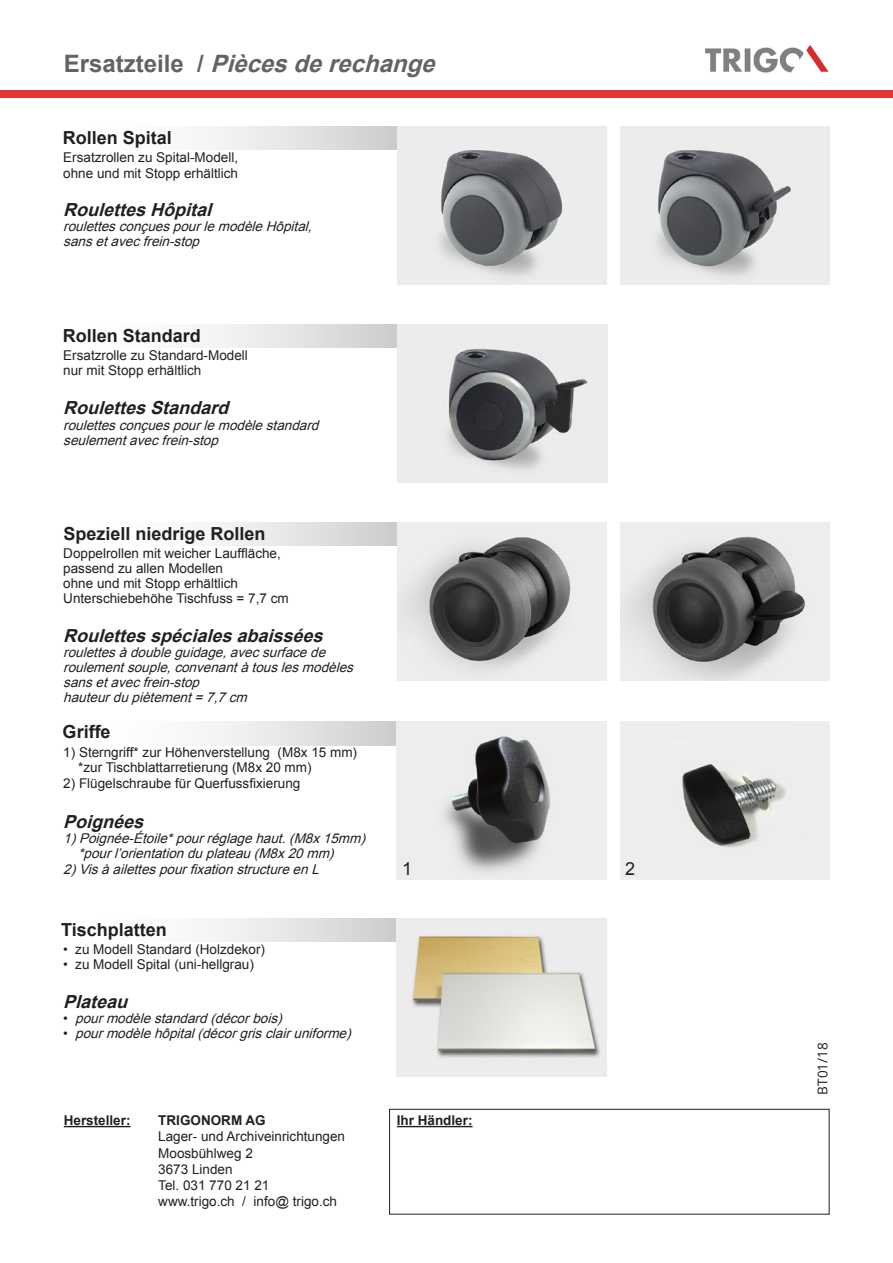
<style>
.page{position:relative;width:893px;height:1263px;background:#fff}
.page>*{position:absolute;margin:0;border:0;box-sizing:border-box;transform-origin:0 0}
.t1{font:italic 700 24px "Arial";color:#606468}
.t2{font:italic 700 18px "Arial";color:#231f20}
.t3{font:700 18px "Arial";color:#231f20}
.t4{font:18px "Arial";color:#231f20}
.t5{font:13.5px "Arial";color:#231f20}
.t6{font:italic 13.5px "Arial";color:#231f20}
.t7{font:700 13.5px "Arial";color:#231f20}
.t8{font:13.5px "Open Sans";color:#231f20}
.s1{font-style:normal}
</style>
<div class="page">
<div style="left:0;top:91px;width:893px;height:7px;background:#e13330"></div>
<img style="left:705px;top:45px;width:124px;height:28px">
<svg style="left:207px;top:126px;width:190px;height:23px"></svg>
<svg style="left:208px;top:522px;width:189px;height:24px"></svg>
<svg style="left:207px;top:324px;width:190px;height:23px"></svg>
<svg style="left:207px;top:721px;width:190px;height:24px"></svg>
<img style="left:397px;top:721px;width:209px;height:159px">
<hr style="left:64px;top:1126px;width:67px;height:1px;background:#231f20">
<hr style="left:397px;top:1126px;width:76px;height:1px;background:#231f20">
<svg style="left:208px;top:918px;width:189px;height:24px"></svg>
<img style="left:397px;top:918px;width:209px;height:159px">
<div style="left:389px;top:1109px;width:440px;height:105px;border:1px solid #231f20"></div>
<img style="left:397px;top:324px;width:210px;height:159px">
<img style="left:620px;top:721px;width:209px;height:159px">
<img style="left:620px;top:126px;width:209px;height:159px">
<img style="left:397px;top:126px;width:209px;height:159px">
<img style="left:620px;top:522px;width:209px;height:159px">
<img style="left:397px;top:522px;width:209px;height:159px">
<p class="t1" style="left:64px;top:48px;width:381px"><span class="s1">E r s a t z t e i l e /</span> Piècesderechange</p>
<p class="t3" style="left:63px;top:126px;width:111px">Rollen Spital</p>
<p class="t5" style="left:63px;top:148px;width:176px">Ersatzrollen zu Spital-Modell,</p>
<p class="t5" style="left:63px;top:164px;width:176px">ohne und mit Stopp erhältlich</p>
<p class="t2" style="left:63px;top:198px;width:156px">RoulettesHôpital</p>
<p class="t6" style="left:63px;top:217px;width:255px">roulettesconçuespourlemodèleHôpital,</p>
<p class="t6" style="left:63px;top:232px;width:142px">sansetavecfrein-stop</p>
<p class="t3" style="left:63px;top:324px;width:140px">Rollen Standard</p>
<p class="t5" style="left:63px;top:346px;width:186px">Ersatzrolle zu Standard-Modell</p>
<p class="t5" style="left:63px;top:361px;width:140px">nur mit Stopp erhältlich</p>
<p class="t2" style="left:63px;top:396px;width:173px">RoulettesStandard</p>
<p class="t6" style="left:63px;top:417px;width:261px">roulettesconçuespourlemodèlestandard</p>
<p class="t6" style="left:63px;top:432px;width:161px">seulementavecfrein-stop</p>
<p class="t3" style="left:63px;top:522px;width:204px">Speziell niedrige Rollen</p>
<p class="t5" style="left:63px;top:544px;width:219px">Doppelrollen mit weicher Lauffläche,</p>
<p class="t5" style="left:63px;top:559px;width:161px">passend zu allen Modellen</p>
<p class="t5" style="left:63px;top:574px;width:176px">ohne und mit Stopp erhältlich</p>
<p class="t5" style="left:63px;top:589px;width:227px">Unterschiebehöhe Tischfuss = 7,7 cm</p>
<p class="t2" style="left:63px;top:624px;width:267px">Roulettesspécialesabaissées</p>
<p class="t6" style="left:63px;top:643px;width:268px">roulettesàdoubleguidage,avecsurfacede</p>
<p class="t6" style="left:63px;top:658px;width:296px">roulementsouple,convenantàtouslesmodèles</p>
<p class="t6" style="left:63px;top:673px;width:142px">sansetavecfrein-stop</p>
<p class="t6" style="left:63px;top:688px;width:190px">hauteurdupiètement=7,7cm</p>
<p class="t3" style="left:63px;top:720px;width:50px">Griffe</p>
<p class="t5" style="left:63px;top:743px;width:295px">1) Sterngriff* zur Höhenverstellung (M8x 15 mm)</p>
<p class="t5" style="left:78px;top:758px;width:235px">*zur Tischblattarretierung (M8x 20 mm)</p>
<p class="t5" style="left:63px;top:774px;width:239px">2) Flügelschraube für Querfussfixierung</p>
<p class="t2" style="left:63px;top:809px;width:88px">Poignées</p>
<p class="t6" style="left:63px;top:829px;width:308px">1)Poignée-Étoile*pourréglagehaut.(M8x15mm)</p>
<p class="t6" style="left:78px;top:844px;width:261px">*pourl’orientationduplateau(M8x20mm)</p>
<p class="t6" style="left:63px;top:860px;width:262px">2)VisàailettespourfixationstructureenL</p>
<p class="t3" style="left:61px;top:918px;width:107px">Tischplatten</p>
<p class="t5" style="left:63px;top:940px;width:203px">• zu Modell Standard (Holzdekor)</p>
<p class="t5" style="left:63px;top:955px;width:192px">• zu Modell Spital (uni-hellgrau)</p>
<p class="t2" style="left:63px;top:990px;width:72px">Plateau</p>
<p class="t6" style="left:63px;top:1009px;width:225px"><span class="s1">•</span> pourmodèlestandard(décorbois)</p>
<p class="t6" style="left:63px;top:1024px;width:294px"><span class="s1">•</span> pourmodèlehôpital(décorgrisclairuniforme)</p>
<p class="t4" style="left:402px;top:857px;width:12px">1</p>
<p class="t4" style="left:625px;top:857px;width:12px">2</p>
<p class="t7" style="left:64px;top:1111px;width:68px">Hersteller:</p>
<p class="t7" style="left:158px;top:1111px;width:109px">TRIGONORM AG</p>
<p class="t7" style="left:397px;top:1111px;width:77px">Ihr Händler:</p>
<p class="t5" style="left:158px;top:1128px;width:188px">Lager- und Archiveinrichtungen</p>
<p class="t5" style="left:158px;top:1144px;width:96px">Moosbühlweg 2</p>
<p class="t5" style="left:158px;top:1160px;width:76px">3673 Linden</p>
<p class="t5" style="left:158px;top:1176px;width:113px">Tel. 031 770 21 21</p>
<p class="t5" style="left:158px;top:1192px;width:180px">www.trigo.ch / info@ trigo.ch</p>
<p class="t8" style="left:813px;top:1094px;width:54px;rotate:-90deg">BT01/18</p>
</div>
